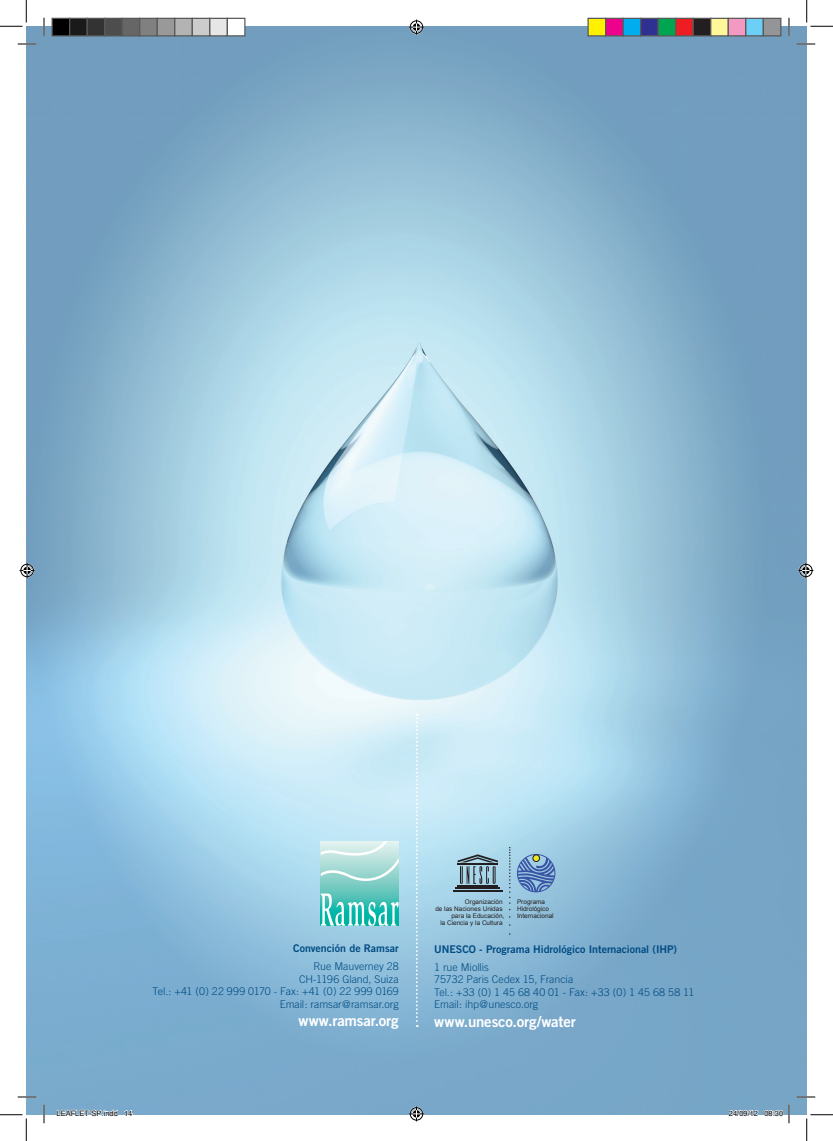
<style>
.page{position:relative;width:833px;height:1141px;background:#fff}
.page>*{position:absolute;margin:0;border:0;box-sizing:border-box;transform-origin:0 0}
.t1{font:15px "Trade Gothic Bold Two";letter-spacing:-.01em;color:#fff}
.t2{font:300 10.62px/12.5px "Trade Gothic";color:#014c83}
.t3{font:10.62px "Trade Gothic Bold Two";color:#014c83}
.t4{font:7.5px "Helvetica";color:#000}
.t5{font:6.38px/7px "Arial";color:#231f20}
</style>
<div class="page">
<img style="left:26px;top:26px;width:780px;height:1088px">
<svg style="left:509px;top:846px;width:1px;height:64px"></svg>
<hr style="left:457px;top:884px;width:40px;height:2px;background:#231f20">
<hr style="left:455px;top:887px;width:45px;height:2px;background:#231f20">
<hr style="left:453px;top:890px;width:49px;height:2px;background:#231f20">
<svg style="left:457px;top:854px;width:40px;height:29px"></svg>
<div style="left:517px;top:854px;width:38px;height:38px;border:1px solid #3954a4;border-radius:50%"></div>
<svg style="left:517px;top:857px;width:37px;height:34px"></svg>
<div style="left:532px;top:854px;width:7px;height:7px;background:#ebe823;border:1px solid #231f20;border-radius:50%"></div>
<hr style="left:320px;top:925px;width:78px;height:1px;background:#00af9d">
<hr style="left:320px;top:892px;width:78px;height:1px;background:#61c5ba">
<hr style="left:320px;top:891px;width:78px;height:1px;background:#65c6bb">
<hr style="left:320px;top:890px;width:78px;height:1px;background:#68c6bc">
<hr style="left:320px;top:889px;width:78px;height:1px;background:#6ac7be">
<hr style="left:320px;top:888px;width:78px;height:1px;background:#6ec8be">
<hr style="left:320px;top:887px;width:78px;height:1px;background:#71c9c0">
<hr style="left:320px;top:886px;width:78px;height:1px;background:#74cac1">
<hr style="left:320px;top:885px;width:78px;height:1px;background:#76cac1">
<hr style="left:320px;top:884px;width:78px;height:1px;background:#7acbc3">
<hr style="left:320px;top:883px;width:78px;height:1px;background:#7eccc4">
<svg style="left:320px;top:893px;width:78px;height:32px"></svg>
<svg style="left:320px;top:841px;width:78px;height:42px;background:#bde3df"></svg>
<svg style="left:415px;top:713px;width:2px;height:313px"></svg>
<svg style="left:18px;top:43px;width:18px;height:2px"></svg>
<svg style="left:796px;top:43px;width:18px;height:2px"></svg>
<svg style="left:18px;top:1096px;width:18px;height:1px"></svg>
<svg style="left:796px;top:1096px;width:18px;height:1px"></svg>
<svg style="left:43px;top:18px;width:2px;height:18px"></svg>
<svg style="left:43px;top:1104px;width:2px;height:19px"></svg>
<svg style="left:787px;top:18px;width:2px;height:18px"></svg>
<svg style="left:0;top:0;width:27px;height:27px"></svg>
<svg style="left:0;top:1114px;width:27px;height:26px"></svg>
<svg style="left:806px;top:0;width:26px;height:27px"></svg>
<svg style="left:806px;top:1114px;width:26px;height:26px"></svg>
<svg style="left:409px;top:20px;width:15px;height:15px"></svg>
<svg style="left:409px;top:1106px;width:15px;height:15px"></svg>
<svg style="left:20px;top:563px;width:15px;height:15px"></svg>
<svg style="left:797px;top:563px;width:15px;height:15px"></svg>
<div style="left:52px;top:18px;width:18px;height:18px;background:#000"></div>
<div style="left:51px;top:18px;width:19px;height:18px;border:1px solid #595959"></div>
<div style="left:70px;top:18px;width:17px;height:18px;background:#1a1a1a"></div>
<div style="left:69px;top:18px;width:19px;height:18px;border:1px solid #595959"></div>
<div style="left:87px;top:18px;width:18px;height:18px;background:#333"></div>
<div style="left:86px;top:18px;width:19px;height:18px;border:1px solid #595959"></div>
<div style="left:105px;top:18px;width:17px;height:18px;background:#4d4d4d"></div>
<div style="left:104px;top:18px;width:19px;height:18px;border:1px solid #595959"></div>
<div style="left:122px;top:18px;width:18px;height:18px;background:#666"></div>
<div style="left:121px;top:18px;width:19px;height:18px;border:1px solid #595959"></div>
<div style="left:140px;top:18px;width:17px;height:18px;background:#808080"></div>
<div style="left:139px;top:18px;width:19px;height:18px;border:1px solid #595959"></div>
<div style="left:157px;top:18px;width:18px;height:18px;background:#999"></div>
<div style="left:156px;top:18px;width:19px;height:18px;border:1px solid #595959"></div>
<div style="left:175px;top:18px;width:17px;height:18px;background:#b3b3b3"></div>
<div style="left:174px;top:18px;width:19px;height:18px;border:1px solid #595959"></div>
<div style="left:192px;top:18px;width:18px;height:18px;background:#ccc"></div>
<div style="left:191px;top:18px;width:19px;height:18px;border:1px solid #595959"></div>
<div style="left:210px;top:18px;width:17px;height:18px;background:#e6e6e6"></div>
<div style="left:209px;top:18px;width:19px;height:18px;border:1px solid #595959"></div>
<div style="left:227px;top:18px;width:18px;height:18px;background:#fff"></div>
<div style="left:226px;top:18px;width:19px;height:18px;border:1px solid #595959"></div>
<div style="left:587px;top:18px;width:18px;height:18px;background:#fff101"></div>
<div style="left:587px;top:18px;width:19px;height:18px;border:1px solid #595959"></div>
<div style="left:605px;top:18px;width:17px;height:18px;background:#ed028c"></div>
<div style="left:604px;top:18px;width:19px;height:18px;border:1px solid #595959"></div>
<div style="left:622px;top:18px;width:18px;height:18px;background:#00aeef"></div>
<div style="left:622px;top:18px;width:19px;height:18px;border:1px solid #595959"></div>
<div style="left:640px;top:18px;width:17px;height:18px;background:#2e3092"></div>
<div style="left:639px;top:18px;width:19px;height:18px;border:1px solid #595959"></div>
<div style="left:657px;top:18px;width:18px;height:18px;background:#00a54f"></div>
<div style="left:657px;top:18px;width:19px;height:18px;border:1px solid #595959"></div>
<div style="left:675px;top:18px;width:17px;height:18px;background:#ee1d23"></div>
<div style="left:674px;top:18px;width:19px;height:18px;border:1px solid #595959"></div>
<div style="left:692px;top:18px;width:18px;height:18px;background:#231f20"></div>
<div style="left:692px;top:18px;width:19px;height:18px;border:1px solid #595959"></div>
<div style="left:710px;top:18px;width:17px;height:18px;background:#fff79a"></div>
<div style="left:709px;top:18px;width:19px;height:18px;border:1px solid #595959"></div>
<div style="left:727px;top:18px;width:18px;height:18px;background:#f499c2"></div>
<div style="left:727px;top:18px;width:19px;height:18px;border:1px solid #595959"></div>
<div style="left:745px;top:18px;width:17px;height:18px;background:#6bcff6"></div>
<div style="left:744px;top:18px;width:19px;height:18px;border:1px solid #595959"></div>
<div style="left:762px;top:18px;width:18px;height:18px;background:#939598"></div>
<div style="left:762px;top:18px;width:19px;height:18px;border:1px solid #595959"></div>
<svg style="left:57px;top:1109px;width:61px;height:6px"></svg>
<svg style="left:124px;top:1109px;width:9px;height:6px"></svg>
<svg style="left:728px;top:1104px;width:61px;height:19px"></svg>
<p class="t3" style="left:293px;top:942px;width:107px">Convención de Ramsar</p>
<p class="t2" style="left:152px;top:960px;width:247px;text-align:right">Rue Mauverney 28<br>CH-1196 Gland, Suiza<br>Tel.: +41 (0) 22 999 0170 - Fax: +41 (0) 22 999 0169<br>Email: ramsar@ramsar.org</p>
<h1 class="t1" style="left:298px;top:1011px;width:102px">www.ramsar.org</h1>
<p class="t5" style="left:435px;top:898px;width:70px;text-align:right">Organización<br>de las Naciones Unidas para la Educación,<br>la Ciencia y la Cultura</p>
<p class="t5" style="left:516px;top:898px;width:38px">Programa<br>Hidrológico<br>Internacional</p>
<p class="t3" style="left:434px;top:942px;width:244px">UNESCO - Programa Hidrológico Internacional (IHP)</p>
<p class="t2" style="left:434px;top:960px;width:262px">1 rue Miollis<br>75732 Paris Cedex 15, Francia<br>Tel.: +33 (0) 1 45 68 40 01 - Fax: +33 (0) 1 45 68 58 11<br>Email: ihp@unesco.org</p>
<h1 class="t1" style="left:434px;top:1011px;width:143px">www.unesco.org/water</h1>
<p class="t4" style="left:56px;top:1107px;width:77px">LEAFLET-SP.indd 14</p>
<p class="t4" style="left:728px;top:1107px;width:56px">24/09/12 08:30</p>
</div>
